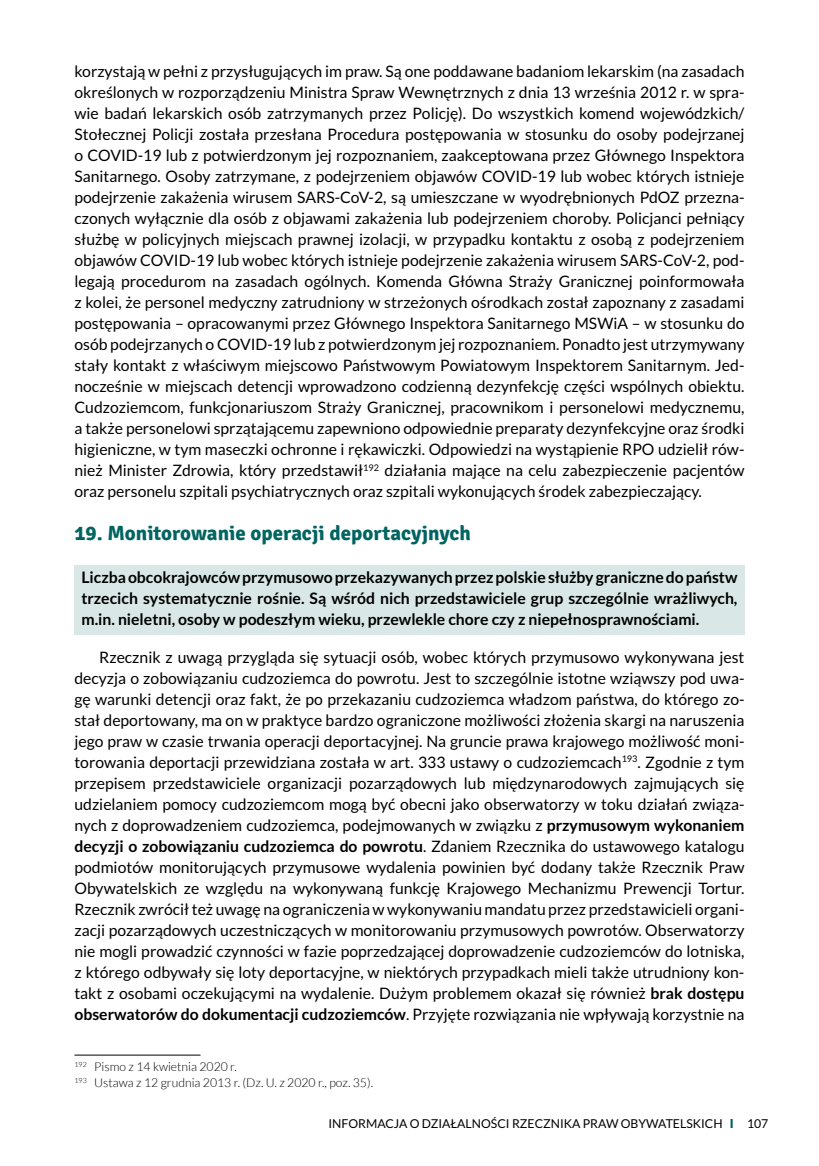
<style>
.page{position:relative;width:819px;height:1166px;background:#fff}
.page>*{position:absolute;margin:0;border:0;box-sizing:border-box;transform-origin:0 0}
.t1{font:700 20.3px "Signika";color:#006461}
.t2{font:15.75px/21px "Lato";color:#000;text-align:justify}
.t3{font:700 15.75px/21px "Lato";color:#000;text-align:justify}
.t4{font:300 12.25px/15.8px "Lato";color:#000}
.t5{font:12.25px "Lato";color:#000}
.s1{font-weight:700}
.s2{font-weight:900;color:#006461}
</style>
<div class="page">
<div style="left:74px;top:566px;width:670px;height:69px;background:#d9e8e7"></div>
<hr style="left:74px;top:1055px;width:126px;height:1px;background:#000">
<p class="t2" style="left:74px;top:61px;width:671px">korzystają w pełni z przysługujących im praw. Są one poddawane badaniom lekarskim (na zasadach określonych w rozporządzeniu Ministra Spraw Wewnętrznych z dnia 13 września 2012 r. w spra&shy;wie badań lekarskich osób zatrzymanych przez Policję). Do wszystkich komend wojewódzkich/ Stołecznej Policji została przesłana Procedura postępowania w stosunku do osoby podejrzanej o COVID-19 lub z potwierdzonym jej rozpoznaniem, zaakceptowana przez Głównego Inspektora Sanitarnego. Osoby zatrzymane, z podejrzeniem objawów COVID-19 lub wobec których istnieje podejrzenie zakażenia wirusem SARS-CoV-2, są umieszczane w wyodrębnionych PdOZ przezna&shy;czonych wyłącznie dla osób z objawami zakażenia lub podejrzeniem choroby. Policjanci pełniący służbę w policyjnych miejscach prawnej izolacji, w przypadku kontaktu z osobą z podejrzeniem objawów COVID-19 lub wobec których istnieje podejrzenie zakażenia wirusem SARS-CoV-2, pod&shy;legają procedurom na zasadach ogólnych. Komenda Główna Straży Granicznej poinformowała z kolei, że personel medyczny zatrudniony w strzeżonych ośrodkach został zapoznany z zasadami postępowania – opracowanymi przez Głównego Inspektora Sanitarnego MSWiA – w stosunku do osób podejrzanych o COVID-19 lub z potwierdzonym jej rozpoznaniem. Ponadto jest utrzymywany stały kontakt z właściwym miejscowo Państwowym Powiatowym Inspektorem Sanitarnym. Jed&shy;nocześnie w miejscach detencji wprowadzono codzienną dezynfekcję części wspólnych obiektu.<br>Cudzoziemcom, funkcjonariuszom Straży Granicznej, pracownikom i personelowi medycznemu, a także personelowi sprzątającemu zapewniono odpowiednie preparaty dezynfekcyjne oraz środki higieniczne, w tym maseczki ochronne i rękawiczki. Odpowiedzi na wystąpienie RPO udzielił rów&shy;nież Minister Zdrowia, który przedstawił<sup>192</sup> działania mające na celu zabezpieczenie pacjentów oraz personelu szpitali psychiatrycznych oraz szpitali wykonujących środek zabezpieczający.</p>
<p class="t1" style="left:74px;top:521px;width:398px">19. Monitorowanie operacji deportacyjnych</p>
<p class="t3" style="left:81px;top:566px;width:657px">Liczba obcokrajowców przymusowo przekazywanych przez polskie służby graniczne do państw trzecich systematycznie rośnie. Są wśród nich przedstawiciele grup szczególnie wrażliwych, m.in. nieletni, osoby w podeszłym wieku, przewlekle chore czy z niepełnosprawnościami.</p>
<p class="t2" style="left:74px;top:646px;width:671px;text-indent:25px">Rzecznik z uwagą przygląda się sytuacji osób, wobec których przymusowo wykonywana jest decyzja o zobowiązaniu cudzoziemca do powrotu. Jest to szczególnie istotne wziąwszy pod uwa&shy;gę warunki detencji oraz fakt, że po przekazaniu cudzoziemca władzom państwa, do którego zo&shy;stał deportowany, ma on w praktyce bardzo ograniczone możliwości złożenia skargi na naruszenia jego praw w czasie trwania operacji deportacyjnej. Na gruncie prawa krajowego możliwość moni&shy;torowania deportacji przewidziana została w art. 333 ustawy o cudzoziemcach<sup>193</sup>. Zgodnie z tym przepisem przedstawiciele organizacji pozarządowych lub międzynarodowych zajmujących się udzielaniem pomocy cudzoziemcom mogą być obecni jako obserwatorzy w toku działań związa&shy;nych z doprowadzeniem cudzoziemca, podejmowanych w związku z <span class="s1">przymusowym wykonaniem decyzji o zobowiązaniu cudzoziemca do powrotu</span>. Zdaniem Rzecznika do ustawowego katalogu podmiotów monitorujących przymusowe wydalenia powinien być dodany także Rzecznik Praw Obywatelskich ze względu na wykonywaną funkcję Krajowego Mechanizmu Prewencji Tortur.<br>Rzecznik zwrócił też uwagę na ograniczenia w wykonywaniu mandatu przez przedstawicieli organi&shy;zacji pozarządowych uczestniczących w monitorowaniu przymusowych powrotów. Obserwatorzy nie mogli prowadzić czynności w fazie poprzedzającej doprowadzenie cudzoziemców do lotniska, z którego odbywały się loty deportacyjne, w niektórych przypadkach mieli także utrudniony kon&shy;takt z osobami oczekującymi na wydalenie. Dużym problemem okazał się również <span class="s1">brak dostępu obserwatorów do dokumentacji cudzoziemców</span>. Przyjęte rozwiązania nie wpływają korzystnie na</p>
<p class="t4" style="left:74px;top:1058px;width:300px"><sup>192</sup> Pismo z 14 kwietnia 2020 r.<br><sup>193</sup> Ustawa z 12 grudnia 2013 r. (Dz. U. z 2020 r., poz. 35).</p>
<p class="t5" style="left:328px;top:1116px;width:30px">in formacja</p>
<p class="t5" style="left:410px;top:1116px;width:111px">o działalności rzecznika</p>
<p class="t5" style="left:582px;top:1116px;width:10px">praw</p>
<p class="t5" style="left:620px;top:1116px;width:10px">obywate</p>
<p class="t5" style="left:680px;top:1116px;width:14px">lskic</p>
<p class="t5" style="left:713px;top:1116px;width:56px">h <span class="s2">I</span> 107</p>
</div>
